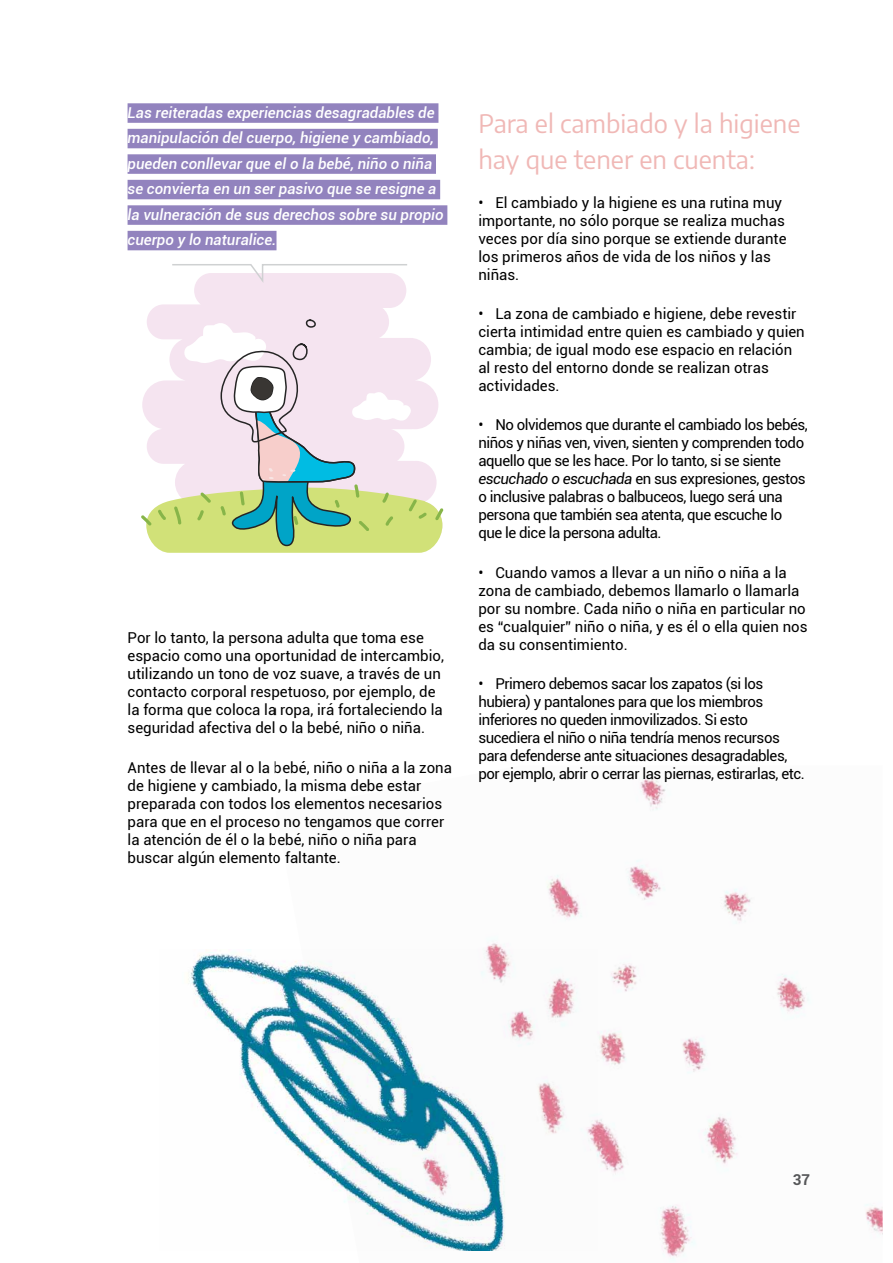
<style>
.page{position:relative;width:893px;height:1263px;background:#fff}
.page>*{position:absolute;margin:0;border:0;box-sizing:border-box;transform-origin:0 0}
.t1{font:25.5px/36px "Encode Sans";color:#f0b8b6}
.t2{font:15px/18px "Roboto";color:#000}
.t3{font:15px/18px "Roboto";letter-spacing:-.03em;color:#000}
.t4{font:italic 500 15px/25.5px "Roboto";color:#fff}
.t5{font:700 15px "Roboto";color:#58595b}
.s1{font-style:italic}
</style>
<div class="page">
<div style="left:128px;top:103px;width:310px;height:20px;background:#9283be"></div>
<div style="left:128px;top:129px;width:310px;height:19px;background:#9283be"></div>
<div style="left:128px;top:154px;width:308px;height:20px;background:#9283be"></div>
<div style="left:128px;top:180px;width:312px;height:19px;background:#9283be"></div>
<div style="left:128px;top:205px;width:319px;height:20px;background:#9283be"></div>
<div style="left:128px;top:231px;width:148px;height:19px;background:#9283be"></div>
<div style="left:128px;top:247px;width:329px;height:329px;background:#fff"></div>
<svg style="left:147px;top:285px;width:259px;height:34px;background:#f6e7f2"></svg>
<svg style="left:172px;top:264px;width:235px;height:21px"></svg>
<svg style="left:141px;top:319px;width:302px;height:234px"></svg>
<img style="left:457px;top:777px;width:426px;height:484px">
<img style="left:188px;top:949px;width:409px;height:301px">
<p class="t4" style="left:128px;top:99px;width:318px">Las reiteradas experiencias desagradables de manipulación del cuerpo, higiene y cambiado, pueden conllevar que el o la bebé, niño o niña se convierta en un ser pasivo que se resigne a la vulneración de sus derechos sobre su propio cuerpo y lo naturalice.</p>
<p class="t2" style="left:128px;top:628px;width:318px">Por lo tanto, la persona adulta que toma ese espacio como una oportunidad de intercambio, utilizando un tono de voz suave, a través de un contacto corporal respetuoso, por ejemplo, de la forma que coloca la ropa, irá fortaleciendo la seguridad afectiva del o la bebé, niño o niña.</p>
<p class="t2" style="left:128px;top:758px;width:326px">Antes de llevar al o la bebé, niño o niña a la zona de higiene y cambiado, la misma debe estar preparada con todos los elementos necesarios para que en el proceso no tengamos que correr la atención de él o la bebé, niño o niña para buscar algún elemento faltante.</p>
<h1 class="t1" style="left:478px;top:104px;width:324px">Para el cambiado y la higiene hay que tener en cuenta:</h1>
<p class="t2" style="left:478px;top:193px;width:310px">• El cambiado y la higiene es una rutina muy importante, no sólo porque se realiza muchas veces por día sino porque se extiende durante los primeros años de vida de los niños y las niñas.</p>
<p class="t2" style="left:478px;top:304px;width:328px">• La zona de cambiado e higiene, debe revestir cierta intimidad entre quien es cambiado y quien cambia; de igual modo ese espacio en relación al resto del entorno donde se realizan otras actividades.</p>
<p class="t3" style="left:478px;top:415px;width:331px">• No olvidemos que durante el cambiado los bebés, niños y niñas ven, viven, sienten y comprenden todo aquello que se les hace. Por lo tanto, si se siente <span class="s1">escuchado o escuchada</span> en sus expresiones, gestos o inclusive palabras o balbuceos, luego será una persona que también sea atenta, que escuche lo que le dice la persona adulta.</p>
<p class="t2" style="left:478px;top:563px;width:331px">• Cuando vamos a llevar a un niño o niña a la zona de cambiado, debemos llamarlo o llamarla por su nombre. Cada niño o niña en particular no es “cualquier” niño o niña, y es él o ella quien nos da su consentimiento.</p>
<p class="t3" style="left:478px;top:674px;width:328px">• Primero debemos sacar los zapatos (si los hubiera) y pantalones para que los miembros inferiores no queden inmovilizados. Si esto sucediera el niño o niña tendría menos recursos para defenderse ante situaciones desagradables, por ejemplo, abrir o cerrar las piernas, estirarlas, etc.</p>
<p class="t5" style="left:793px;top:1169px;width:19px">37</p>
</div>
